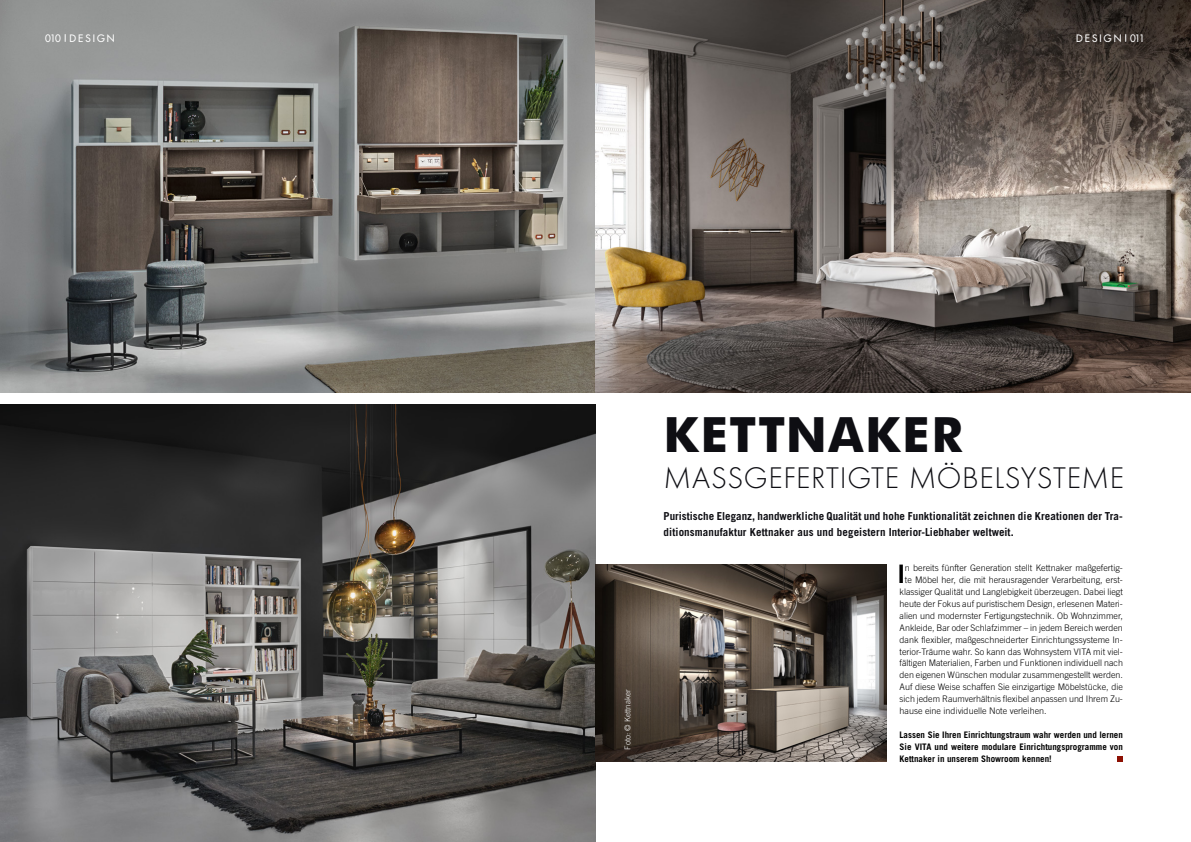
<style>
.page{position:relative;width:1191px;height:842px;background:#fff}
.page>*{position:absolute;margin:0;border:0;box-sizing:border-box;transform-origin:0 0}
.t1{font:700 48.4px "Futura BT";letter-spacing:.035em;color:#0e0e13}
.t2{font:300 31px "Futura T";letter-spacing:.015em;color:#0e0e13}
.t3{font:700 25.5px "Trade Gothic";color:#000}
.t4{font:700 11px/16px "Trade Gothic";letter-spacing:.01em;color:#0e0e13}
.t5{font:10px "Futura";letter-spacing:.2em;color:#fff}
.t6{font:300 9px "Trade Gothic";color:#000}
.t7{font:700 9px/11.9px "Trade Gothic";color:#000;text-align:justify}
.t8{font:300 8px "Trade Gothic";color:#fff}
</style>
<div class="page">
<img style="left:0;top:0;width:1191px;height:393px">
<img style="left:0;top:405px;width:595px;height:437px">
<svg style="left:1117px;top:756px;width:6px;height:6px"></svg>
<img style="left:595px;top:564px;width:292px;height:197px">
<p class="t5" style="left:45px;top:32px;width:71px">010 DESIGN</p>
<p class="t5" style="left:1076px;top:32px;width:70px">DESIGN 011</p>
<h1 class="t1" style="left:663px;top:406px;width:300px">KETTNAKER</h1>
<h2 class="t2" style="left:663px;top:460px;width:462px">MASSGEFERTIGTE MÖBELSYSTEME</h2>
<p class="t8" style="left:623px;top:750px;width:62px;rotate:-90deg">Foto: © Kettnaker</p>
<p class="t4" style="left:663px;top:507px;width:461px">Puristische Eleganz, handwerkliche Qualität und hohe Funktionalität zeichnen die Kreationen der Tra&shy;ditionsmanufaktur Kettnaker aus und begeistern Interior-Liebhaber weltweit.</p>
<h3 class="t3" style="left:898px;top:558px;width:9px">I</h3>
<p class="t6" style="left:905px;top:563px;width:219px">n bereits fünfter Generation stellt Kettnaker maßgefertig-</p>
<p class="t6" style="left:905px;top:575px;width:219px">te Möbel her, die mit herausragender Verarbeitung, erst-</p>
<p class="t6" style="left:899px;top:586px;width:225px">klassiger Qualität und Langlebigkeit überzeugen. Dabei liegt</p>
<p class="t6" style="left:899px;top:598px;width:225px">heute der Fokus auf puristischem Design, erlesenen Materi-</p>
<p class="t6" style="left:899px;top:610px;width:225px">alien und modernster Fertigungstechnik. Ob Wohnzimmer,</p>
<p class="t6" style="left:899px;top:622px;width:225px">Ankleide, Bar oder Schlafzimmer – in jedem Bereich werden</p>
<p class="t6" style="left:899px;top:634px;width:225px">dank flexibler, maßgeschneiderter Einrichtungssysteme In-</p>
<p class="t6" style="left:899px;top:646px;width:225px">terior-Träume wahr. So kann das Wohnsystem VITA mit viel-</p>
<p class="t6" style="left:899px;top:658px;width:225px">fältigen Materialien, Farben und Funktionen individuell nach</p>
<p class="t6" style="left:899px;top:670px;width:225px">den eigenen Wünschen modular zusammengestellt werden.</p>
<p class="t6" style="left:899px;top:682px;width:225px">Auf diese Weise schaffen Sie einzigartige Möbelstücke, die</p>
<p class="t6" style="left:899px;top:694px;width:225px">sich jedem Raumverhältnis flexibel anpassen und Ihrem Zu-</p>
<p class="t6" style="left:899px;top:705px;width:149px">hause eine individuelle Note verleihen.</p>
<p class="t7" style="left:899px;top:729px;width:225px">Lassen Sie Ihren Einrichtungstraum wahr werden und lernen Sie VITA und weitere modulare Einrichtungsprogramme von Kettnaker in unserem Showroom kennen!</p>
</div>
